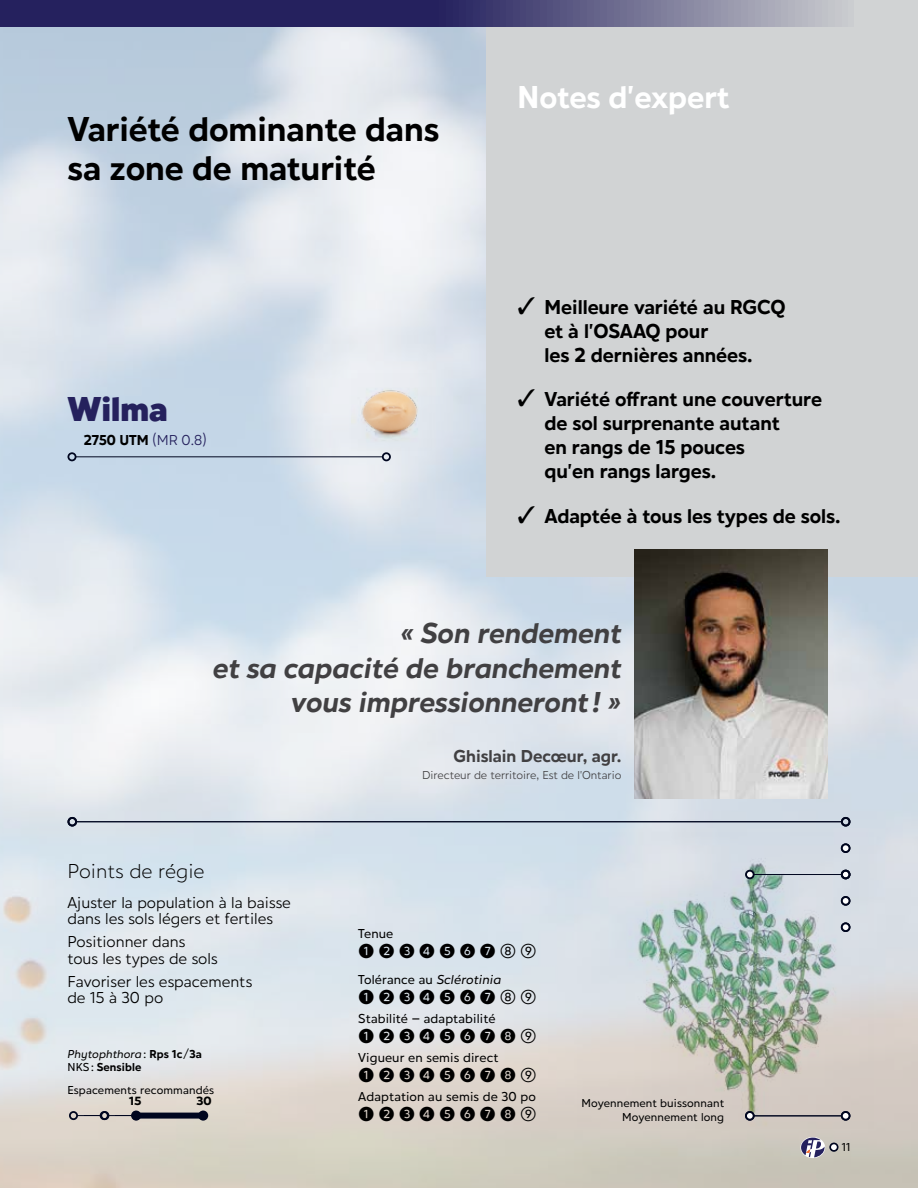
<style>
.page{position:relative;width:918px;height:1188px;background:#fff}
.page>*{position:absolute;margin:0;border:0;box-sizing:border-box;transform-origin:0 0}
.t1{font:700 36px/38.8px "Hartwell";color:#000}
.t2{font:800 36px "Hartwell";color:#25215d}
.t3{font:700 33px "Hartwell";letter-spacing:-.005em;color:#fff}
.t4{font:italic 700 30px/34.5px "Hartwell";color:#414042;text-align:right}
.t5{font:700 21px/24px "Hartwell";letter-spacing:-.005em;color:#000}
.t6{font:500 21px "Hartwell";letter-spacing:.18em;color:#000}
.t7{font:300 21px "Hartwell";color:#000}
.t8{font:700 18px "Hartwell";color:#414042}
.t9{font:16.5px/16.5px "Hartwell";color:#000}
.t10{font:700 15px "Hartwell";letter-spacing:-.005em;color:#000}
.t11{font:500 13.5px "Hartwell";letter-spacing:.01em;color:#000}
.t12{font:700 12.45px "Hartwell";color:#000;scale:1.09 1}
.t13{font:500 12px/13.5px "Hartwell";letter-spacing:.005em;color:#000;text-align:right}
.t14{font:12px "Hartwell";letter-spacing:-.005em;color:#414042}
.t15{font:700 12px/13.5px "Hartwell";letter-spacing:.01em;color:#000}
.s1{font-weight:400;color:#25215d}
.s2{font-weight:500;font-style:italic}
.s3{font-weight:500}
.s4{font-style:italic}
</style>
<div class="page">
<img style="left:0;top:27px;width:918px;height:1161px">
<div style="left:486px;top:0;width:432px;height:577px;background:#d1d3d4"></div>
<img style="left:635px;top:549px;width:193px;height:250px">
<svg style="left:78px;top:1115px;width:22px;height:1px"></svg>
<div style="left:69px;top:1111px;width:9px;height:9px;border:2px solid #00061f;border-radius:50%"></div>
<div style="left:136px;top:1113px;width:67px;height:6px;background:#00061f"></div>
<svg style="left:131px;top:1111px;width:10px;height:10px"></svg>
<div style="left:198px;top:1111px;width:10px;height:10px;background:#00061f;border-radius:50%"></div>
<svg style="left:109px;top:1115px;width:23px;height:1px"></svg>
<div style="left:100px;top:1111px;width:9px;height:9px;border:2px solid #00061f;border-radius:50%"></div>
<div style="left:132px;top:1111px;width:9px;height:9px;border:2px solid #00061f;border-radius:50%"></div>
<div style="left:842px;top:923px;width:7px;height:8px;background:#fff;border-radius:50%"></div>
<div style="left:841px;top:922px;width:9px;height:10px;border:2px solid #00061f;border-radius:50%"></div>
<div style="left:746px;top:1112px;width:8px;height:8px;background:#fff;border-radius:50%"></div>
<div style="left:842px;top:1112px;width:8px;height:8px;background:#fff;border-radius:50%"></div>
<hr style="left:754px;top:1115px;width:88px;height:1px;background:#00061f">
<div style="left:745px;top:1111px;width:10px;height:10px;border:2px solid #00061f;border-radius:50%"></div>
<div style="left:841px;top:1111px;width:9px;height:10px;border:2px solid #00061f;border-radius:50%"></div>
<div style="left:842px;top:871px;width:7px;height:7px;background:#fff;border-radius:50%"></div>
<div style="left:842px;top:844px;width:7px;height:8px;background:#fff;border-radius:50%"></div>
<div style="left:841px;top:843px;width:9px;height:10px;border:2px solid #00061f;border-radius:50%"></div>
<div style="left:842px;top:897px;width:7px;height:8px;background:#fff;border-radius:50%"></div>
<div style="left:841px;top:896px;width:9px;height:10px;border:2px solid #00061f;border-radius:50%"></div>
<div style="left:746px;top:870px;width:8px;height:8px;background:#fff;border-radius:50%"></div>
<hr style="left:754px;top:874px;width:88px;height:1px;background:#00061f">
<div style="left:745px;top:870px;width:10px;height:9px;border:2px solid #00061f;border-radius:50%"></div>
<div style="left:841px;top:870px;width:9px;height:9px;border:2px solid #00061f;border-radius:50%"></div>
<hr style="left:76px;top:821px;width:766px;height:1px;background:#00061f">
<div style="left:67px;top:817px;width:10px;height:10px;border:2px solid #00061f;border-radius:50%"></div>
<div style="left:841px;top:817px;width:9px;height:10px;border:2px solid #00061f;border-radius:50%"></div>
<svg style="left:800px;top:1137px;width:25px;height:21px"></svg>
<svg style="left:801px;top:1138px;width:24px;height:19px"></svg>
<div style="left:830px;top:1143px;width:8px;height:8px;background:#fff;border-radius:50%"></div>
<div style="left:829px;top:1143px;width:10px;height:9px;border:2px solid #00061f;border-radius:50%"></div>
<hr style="left:76px;top:456px;width:307px;height:1px;background:#00061f">
<div style="left:67px;top:452px;width:10px;height:9px;border:2px solid #00061f;border-radius:50%"></div>
<div style="left:382px;top:452px;width:9px;height:9px;border:2px solid #00061f;border-radius:50%"></div>
<img style="left:351px;top:374px;width:81px;height:77px">
<svg style="left:0;top:0;width:842px;height:27px;background:#4b4978"></svg>
<h1 class="t1" style="left:68px;top:113px;width:373px">Variété dominante dans sa zone de maturité</h1>
<h1 class="t2" style="left:68px;top:388px;width:102px">Wilma</h1>
<p class="t10" style="left:84px;top:431px;width:125px">2750 UTM <span class="s1">(MR 0.8)</span></p>
<h2 class="t3" style="left:517px;top:78px;width:213px">Notes d'expert</h2>
<p class="t5" style="left:544px;top:297px;width:243px;text-indent:-27px">✓ Meilleure variété au RGCQ et à l'OSAAQ pour<br>les 2 dernières années.</p>
<p class="t5" style="left:544px;top:390px;width:279px;text-indent:-27px">✓ Variété offrant une couverture de sol surprenante autant<br>en rangs de 15 pouces<br>qu'en rangs larges.</p>
<p class="t5" style="left:517px;top:506px;width:325px">✓ Adaptée à tous les types de sols.</p>
<h3 class="t4" style="left:213px;top:619px;width:410px">« Son rendement<br>et sa capacité de branchement vous impressionneront! »</h3>
<p class="t8" style="left:453px;top:746px;width:169px">Ghislain Decœur, agr.</p>
<p class="t14" style="left:422px;top:768px;width:201px">Directeur de territoire, Est de l’Ontario</p>
<p class="t7" style="left:68px;top:858px;width:139px">Points de régie</p>
<p class="t9" style="left:68px;top:895px;width:225px">Ajuster la population à la baisse dans les sols légers et fertiles</p>
<p class="t9" style="left:68px;top:935px;width:152px">Positionner dans tous les types de sols</p>
<p class="t9" style="left:68px;top:975px;width:186px">Favoriser les espacements de 15 à 30 po</p>
<p class="t15" style="left:68px;top:1048px;width:136px"><span class="s2">Phytophthora</span> <span class="s3">:</span> Rps 1c/3a<br><span class="s3">NKS :</span> Sensible</p>
<p class="t13" style="left:68px;top:1084px;width:148px">Espacements recommandés</p>
<p class="t12" style="left:129px;top:1094px;width:13px">15</p>
<p class="t12" style="left:196px;top:1094px;width:16px">30</p>
<p class="t11" style="left:358px;top:926px;width:36px">Tenue</p>
<p class="t6" style="left:358px;top:939px;width:180px">➊➋➌➍➎➏➐➇➈</p>
<p class="t11" style="left:358px;top:972px;width:145px">Tolérance au <span class="s4">Sclérotinia</span></p>
<p class="t6" style="left:358px;top:984px;width:180px">➊➋➌➍➎➏➐➇➈</p>
<p class="t11" style="left:358px;top:1011px;width:139px">Stabilité – adaptabilité</p>
<p class="t6" style="left:358px;top:1023px;width:180px">➊➋➌➍➎➏➐➑➈</p>
<p class="t11" style="left:358px;top:1050px;width:142px">Vigueur en semis direct</p>
<p class="t6" style="left:358px;top:1062px;width:180px">➊➋➌➍➎➏➐➑➈</p>
<p class="t11" style="left:358px;top:1089px;width:179px">Adaptation au semis de 30 po</p>
<p class="t6" style="left:358px;top:1101px;width:180px">➊➋➌➍➎➏➐➑➈</p>
<p class="t13" style="left:581px;top:1097px;width:144px">Moyennement buissonnant<br>Moyennement long</p>
<p class="t13" style="left:842px;top:1142px;width:10px">11</p>
</div>
